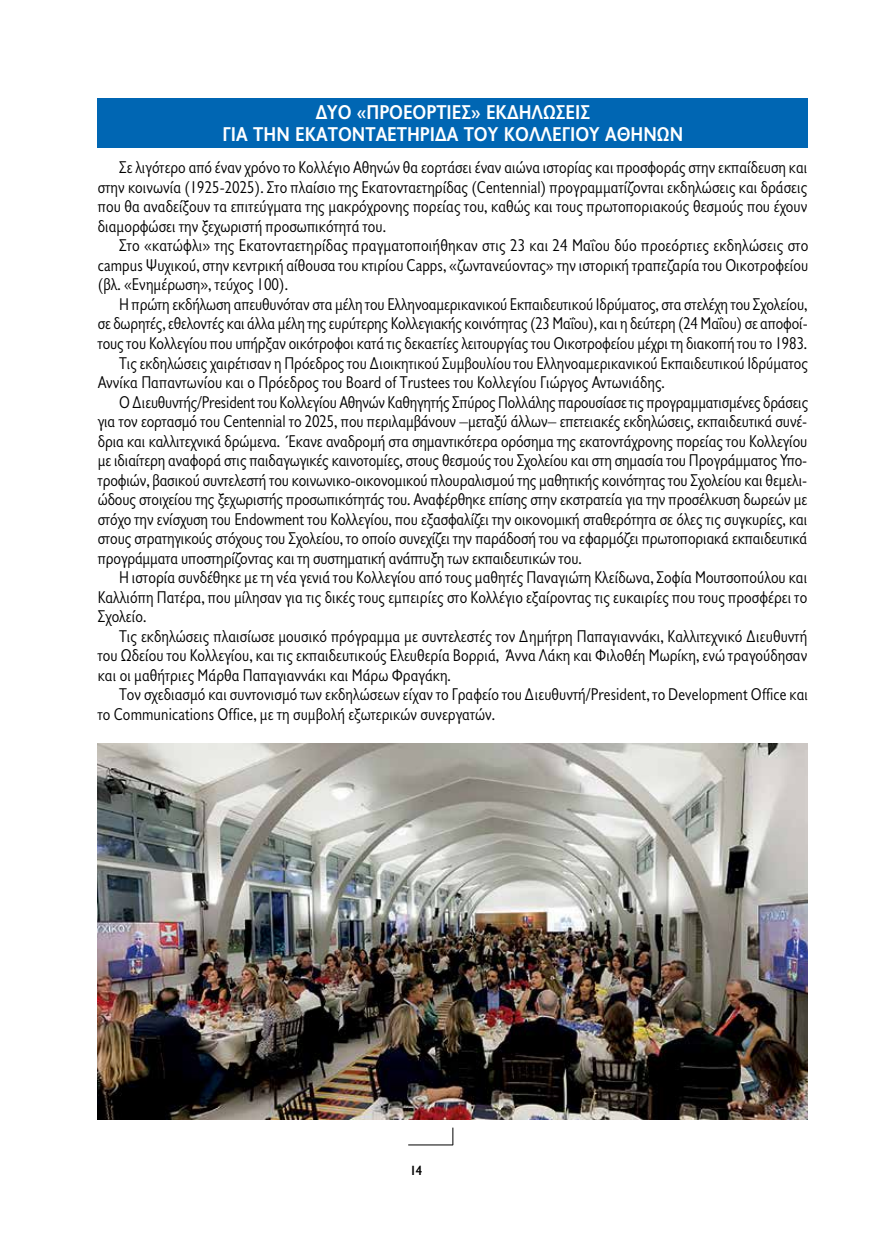
<style>
.page{position:relative;width:893px;height:1234px;background:#fff}
.page>*{position:absolute;margin:0;border:0;box-sizing:border-box;transform-origin:0 0}
.t1{font:700 20.25px/22.5px "Gill Sans Hel SCOS";color:#fff;text-align:center}
.t2{font:17.25px/19.5px "Gill Sans Hel SCOS";letter-spacing:-.01em;color:#000;text-align:justify}
.t3{font:700 13.5px "Gill Sans Hel SCOS";color:#000}
</style>
<div class="page">
<img style="left:98px;top:743px;width:710px;height:375px">
<hr style="left:408px;top:1144px;width:45px;height:1px;background:#000">
<svg style="left:453px;top:1127px;width:1px;height:17px"></svg>
<div style="left:98px;top:98px;width:710px;height:50px;background:#0066b3"></div>
<p class="t1" style="left:222px;top:101px;width:462px">ΔΥΟ «ΠΡΟΕΟΡΤΙΕΣ» ΕΚΔΗΛΩΣΕΙΣ<br>ΓΙΑ ΤΗΝ ΕΚΑΤΟΝΤΑΕΤΗΡΊΔΑ ΤΟΥ ΚΟΛΛΕΓΙΟΥ ΑΘΗΝΩΝ</p>
<p class="t2" style="left:98px;top:158px;width:711px;text-indent:21px">Σε λιγότερο από έναν χρόνο το Κολλέγιο Αθηνών θα εορτάσει έναν αιώνα ιστορίας και προσφοράς στην εκπαίδευση και στην κοινωνία (1925-2025). Στο πλαίσιο της Εκατονταετηρίδας (Centennial) προγραμματίζονται εκδηλώσεις και δράσεις που θα αναδείξουν τα επιτεύγματα της μακρόχρονης πορείας του, καθώς και τους πρωτοποριακούς θεσμούς που έχουν διαμορφώσει την ξεχωριστή προσωπικότητά του.</p>
<p class="t2" style="left:98px;top:236px;width:712px;text-indent:21px">Στο «κατώφλι» της Εκατονταετηρίδας πραγματοποιήθηκαν στις 23 και 24 Μαΐου δύο προεόρτιες εκδηλώσεις στο campus Ψυχικού, στην κεντρική αίθουσα του κτιρίου Capps, «ζωντανεύοντας» την ιστορική τραπεζαρία του Οικοτροφείου (βλ. «Ενημέρωση», τεύχος 100).</p>
<p class="t2" style="left:119px;top:294px;width:690px">Η πρώτη εκδήλωση απευθυνόταν στα μέλη του Ελληνοαμερικανικού Εκπαιδευτικού Ιδρύματος, στα στελέχη του Σχολείου,</p>
<p class="t2" style="left:98px;top:314px;width:712px">σε δωρητές, εθελοντές και άλλα μέλη της ευρύτερης Κολλεγιακής κοινότητας (23 Μαΐου), και η δεύτερη (24 Μαΐου) σε αποφοί-</p>
<p class="t2" style="left:98px;top:333px;width:711px">τους του Κολλεγίου που υπήρξαν οικότροφοι κατά τις δεκαετίες λειτουργίας του Οικοτροφείου μέχρι τη διακοπή του το 1983.</p>
<p class="t2" style="left:119px;top:353px;width:690px">Τις εκδηλώσεις χαιρέτισαν η Πρόεδρος του Διοικητικού Συμβουλίου του Ελληνοαμερικανικού Εκπαιδευτικού Ιδρύματος</p>
<p class="t2" style="left:98px;top:372px;width:569px">Αννίκα Παπαντωνίου και ο Πρόεδρος του Board of Trustees του Κολλεγίου Γιώργος Αντωνιάδης.</p>
<p class="t2" style="left:119px;top:392px;width:691px">Ο Διευθυντής/President του Κολλεγίου Αθηνών Καθηγητής Σπύρος Πολλάλης παρουσίασε τις προγραμματισμένες δράσεις</p>
<p class="t2" style="left:98px;top:411px;width:711px">για τον εορτασμό του Centennial το 2025, που περιλαμβάνουν –μεταξύ άλλων– επετειακές εκδηλώσεις, εκπαιδευτικά συνέ-</p>
<p class="t2" style="left:98px;top:431px;width:711px">δρια και καλλιτεχνικά δρώμενα. Έκανε αναδρομή στα σημαντικότερα ορόσημα της εκατοντάχρονης πορείας του Κολλεγίου</p>
<p class="t2" style="left:98px;top:450px;width:711px">με ιδιαίτερη αναφορά στις παιδαγωγικές καινοτομίες, στους θεσμούς του Σχολείου και στη σημασία του Προγράμματος Υπο-</p>
<p class="t2" style="left:98px;top:470px;width:711px">τροφιών, βασικού συντελεστή του κοινωνικο-οικονομικού πλουραλισμού της μαθητικής κοινότητας του Σχολείου και θεμελι-</p>
<p class="t2" style="left:98px;top:489px;width:711px">ώδους στοιχείου της ξεχωριστής προσωπικότητάς του. Αναφέρθηκε επίσης στην εκστρατεία για την προσέλκυση δωρεών με</p>
<p class="t2" style="left:98px;top:509px;width:711px">στόχο την ενίσχυση του Endowment του Κολλεγίου, που εξασφαλίζει την οικονομική σταθερότητα σε όλες τις συγκυρίες, και</p>
<p class="t2" style="left:98px;top:528px;width:711px">στους στρατηγικούς στόχους του Σχολείου, το οποίο συνεχίζει την παράδοσή του να εφαρμόζει πρωτοποριακά εκπαιδευτικά</p>
<p class="t2" style="left:98px;top:548px;width:485px">προγράμματα υποστηρίζοντας και τη συστηματική ανάπτυξη των εκπαιδευτικών του.</p>
<p class="t2" style="left:119px;top:567px;width:690px">Η ιστορία συνδέθηκε με τη νέα γενιά του Κολλεγίου από τους μαθητές Παναγιώτη Κλείδωνα, Σοφία Μουτσοπούλου και</p>
<p class="t2" style="left:98px;top:587px;width:711px">Καλλιόπη Πατέρα, που μίλησαν για τις δικές τους εμπειρίες στο Κολλέγιο εξαίροντας τις ευκαιρίες που τους προσφέρει το</p>
<p class="t2" style="left:98px;top:606px;width:50px">Σχολείο.</p>
<p class="t2" style="left:119px;top:626px;width:690px">Τις εκδηλώσεις πλαισίωσε μουσικό πρόγραμμα με συντελεστές τον Δημήτρη Παπαγιαννάκι, Καλλιτεχνικό Διευθυντή</p>
<p class="t2" style="left:98px;top:645px;width:711px">του Ωδείου του Κολλεγίου, και τις εκπαιδευτικούς Ελευθερία Βορριά, Άννα Λάκη και Φιλοθέη Μωρίκη, ενώ τραγούδησαν</p>
<p class="t2" style="left:98px;top:665px;width:355px">και οι μαθήτριες Μάρθα Παπαγιαννάκι και Μάρω Φραγάκη.</p>
<p class="t2" style="left:119px;top:684px;width:691px">Τον σχεδιασμό και συντονισμό των εκδηλώσεων είχαν το Γραφείο του Διευθυντή/President, το Development Office και</p>
<p class="t2" style="left:98px;top:704px;width:399px">το Communications Office, με τη συμβολή εξωτερικών συνεργατών.</p>
<p class="t3" style="left:410px;top:1162px;width:13px">14</p>
</div>
